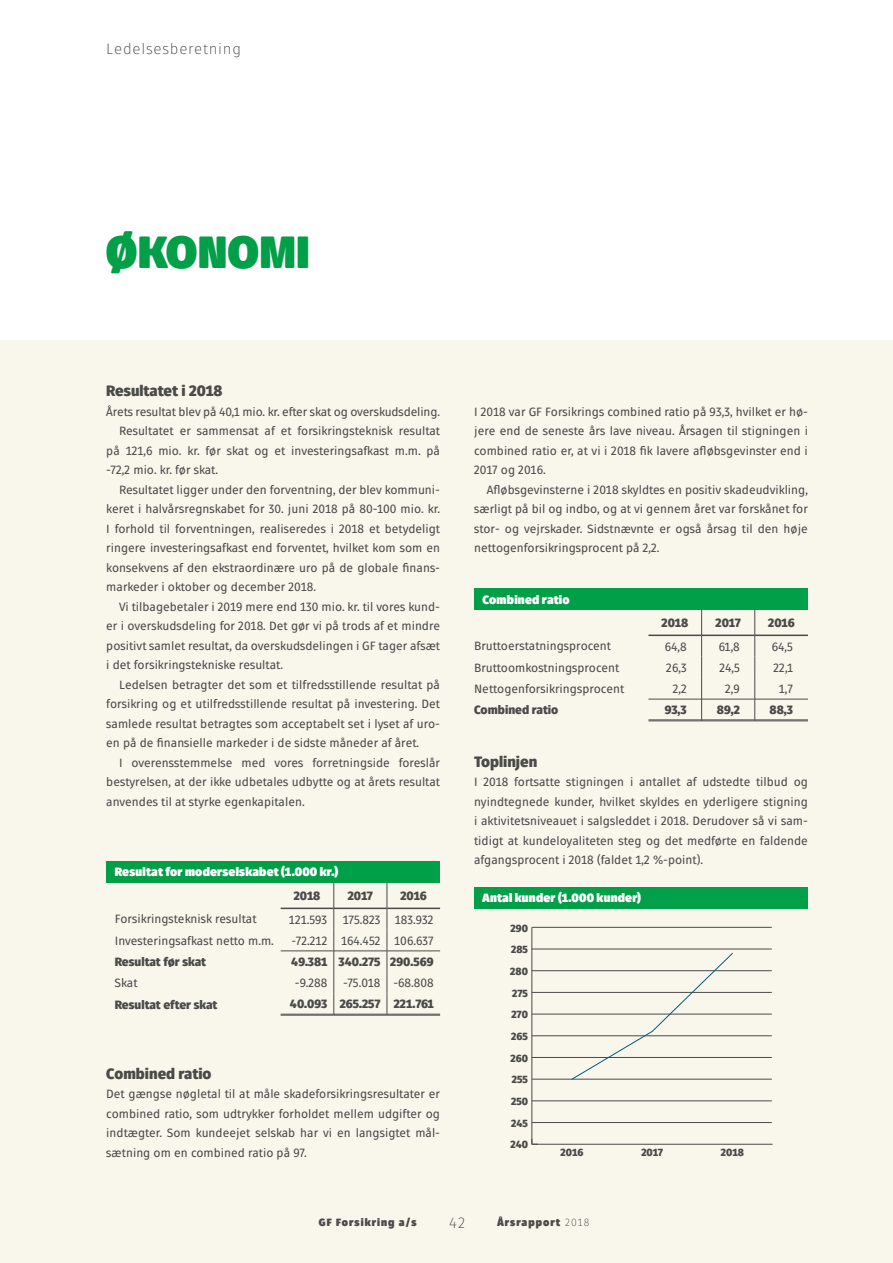
<style>
.page{position:relative;width:893px;height:1263px;background:#fff}
.page>*{position:absolute;margin:0;border:0;box-sizing:border-box;transform-origin:0 0}
.t1{font:900 45px "Fuse V.2 Display";letter-spacing:.02em;color:#009f48}
.t2{font:900 15px "Fuse V.2 Display";color:#4a4a49}
.t3{font:300 15px "Fuse V.2 Display";letter-spacing:.05em;color:#4a4a49}
.t4{font:12px/19.5px "Fuse V.2 Display";color:#4a4a49;text-align:justify}
.t5{font:900 12px "Fuse V.2 Display";color:#4a4a49}
.t6{font:900 12px "Fuse V.2 Display";letter-spacing:.02em;color:#fff}
.t7{font:900 10.5px "Fuse V.2 Display";letter-spacing:.1em;color:#4a4a49}
.t8{font:900 10.35px "Fuse V.2 Display";color:#4a4a49}
.s1{font-weight:300}
</style>
<div class="page">
<div style="left:0;top:340px;width:893px;height:923px;background:#f9f6ec"></div>
<div style="left:106px;top:861px;width:334px;height:22px;background:#009f48"></div>
<hr style="left:281px;top:1014px;width:53px;height:1px;background:#4a4a49">
<hr style="left:281px;top:1015px;width:53px;height:1px;background:#4a4a49">
<hr style="left:334px;top:1014px;width:53px;height:1px;background:#4a4a49">
<hr style="left:334px;top:1015px;width:53px;height:1px;background:#4a4a49">
<hr style="left:387px;top:1014px;width:53px;height:1px;background:#4a4a49">
<hr style="left:387px;top:1015px;width:53px;height:1px;background:#4a4a49">
<hr style="left:281px;top:907px;width:53px;height:2px;background:#4a4a49">
<hr style="left:334px;top:907px;width:53px;height:2px;background:#4a4a49">
<hr style="left:387px;top:907px;width:53px;height:2px;background:#4a4a49">
<hr style="left:281px;top:951px;width:53px;height:1px;background:#4a4a49">
<hr style="left:334px;top:951px;width:53px;height:1px;background:#4a4a49">
<hr style="left:387px;top:951px;width:53px;height:1px;background:#4a4a49">
<svg style="left:334px;top:883px;width:1px;height:132px"></svg>
<svg style="left:387px;top:883px;width:1px;height:132px"></svg>
<div style="left:474px;top:588px;width:334px;height:22px;background:#009f48"></div>
<hr style="left:648px;top:634px;width:53px;height:2px;background:#4a4a49">
<hr style="left:702px;top:634px;width:53px;height:2px;background:#4a4a49">
<hr style="left:755px;top:634px;width:53px;height:2px;background:#4a4a49">
<hr style="left:648px;top:699px;width:53px;height:1px;background:#4a4a49">
<hr style="left:702px;top:699px;width:53px;height:1px;background:#4a4a49">
<hr style="left:755px;top:699px;width:53px;height:1px;background:#4a4a49">
<hr style="left:648px;top:720px;width:53px;height:1px;background:#4a4a49">
<hr style="left:648px;top:721px;width:53px;height:1px;background:#4a4a49">
<hr style="left:702px;top:720px;width:53px;height:1px;background:#4a4a49">
<hr style="left:702px;top:721px;width:53px;height:1px;background:#4a4a49">
<hr style="left:755px;top:720px;width:53px;height:1px;background:#4a4a49">
<hr style="left:755px;top:721px;width:53px;height:1px;background:#4a4a49">
<svg style="left:701px;top:610px;width:1px;height:111px"></svg>
<svg style="left:754px;top:610px;width:1px;height:111px"></svg>
<div style="left:474px;top:887px;width:334px;height:21px;background:#009f48"></div>
<hr style="left:532px;top:1144px;width:240px;height:1px;background:#4a4a49">
<hr style="left:532px;top:927px;width:1px;height:217px;background:#4a4a49">
<svg style="left:532px;top:1139px;width:6px;height:6px"></svg>
<hr style="left:532px;top:1122px;width:240px;height:1px;background:#4a4a49">
<hr style="left:532px;top:1100px;width:240px;height:1px;background:#4a4a49">
<hr style="left:532px;top:1079px;width:240px;height:1px;background:#4a4a49">
<hr style="left:532px;top:1057px;width:240px;height:1px;background:#4a4a49">
<hr style="left:532px;top:1035px;width:240px;height:1px;background:#4a4a49">
<hr style="left:532px;top:1014px;width:240px;height:1px;background:#4a4a49">
<hr style="left:532px;top:992px;width:240px;height:1px;background:#4a4a49">
<hr style="left:532px;top:970px;width:240px;height:1px;background:#4a4a49">
<hr style="left:532px;top:949px;width:240px;height:1px;background:#4a4a49">
<hr style="left:532px;top:927px;width:240px;height:1px;background:#4a4a49">
<svg style="left:571px;top:953px;width:163px;height:127px"></svg>
<p class="t3" style="left:106px;top:40px;width:136px">Ledelsesberetning</p>
<h1 class="t1" style="left:106px;top:220px;width:205px">ØKONOMI</h1>
<p class="t2" style="left:106px;top:381px;width:118px">Resultatet i 2018</p>
<p class="t4" style="left:106px;top:402px;width:335px">Årets resultat blev på 40,1 mio. kr. efter skat og overskudsdeling.</p>
<p class="t4" style="left:119px;top:421px;width:323px">Resultatet er sammensat af et forsikringsteknisk resultat</p>
<p class="t4" style="left:106px;top:441px;width:335px">på 121,6 mio. kr. før skat og et investeringsafkast m.m. på</p>
<p class="t4" style="left:106px;top:460px;width:113px">-72,2 mio. kr. før skat.</p>
<p class="t4" style="left:119px;top:480px;width:321px">Resultatet ligger under den forventning, der blev kommuni-</p>
<p class="t4" style="left:106px;top:499px;width:335px">keret i halvårsregnskabet for 30. juni 2018 på 80-100 mio. kr.</p>
<p class="t4" style="left:106px;top:519px;width:335px">I forhold til forventningen, realiseredes i 2018 et betydeligt</p>
<p class="t4" style="left:106px;top:538px;width:335px">ringere investeringsafkast end forventet, hvilket kom som en</p>
<p class="t4" style="left:106px;top:558px;width:335px">konsekvens af den ekstraordinære uro på de globale finans-</p>
<p class="t4" style="left:106px;top:577px;width:211px">markeder i oktober og december 2018.</p>
<p class="t4" style="left:119px;top:597px;width:321px">Vi tilbagebetaler i 2019 mere end 130 mio. kr. til vores kund-</p>
<p class="t4" style="left:106px;top:616px;width:335px">er i overskudsdeling for 2018. Det gør vi på trods af et mindre</p>
<p class="t4" style="left:106px;top:636px;width:335px">positivt samlet resultat, da overskudsdelingen i GF tager afsæt</p>
<p class="t4" style="left:106px;top:655px;width:178px">i det forsikringstekniske resultat.</p>
<p class="t4" style="left:119px;top:675px;width:323px">Ledelsen betragter det som et tilfredsstillende resultat på</p>
<p class="t4" style="left:106px;top:694px;width:335px">forsikring og et utilfredsstillende resultat på investering. Det</p>
<p class="t4" style="left:106px;top:714px;width:335px">samlede resultat betragtes som acceptabelt set i lyset af uro-</p>
<p class="t4" style="left:106px;top:733px;width:314px">en på de finansielle markeder i de sidste måneder af året.</p>
<p class="t4" style="left:119px;top:753px;width:323px">I overensstemmelse med vores forretningside foreslår</p>
<p class="t4" style="left:106px;top:772px;width:335px">bestyrelsen, at der ikke udbetales udbytte og at årets resultat</p>
<p class="t4" style="left:106px;top:792px;width:200px">anvendes til at styrke egenkapitalen.</p>
<p class="t6" style="left:115px;top:864px;width:225px">Resultat for moderselskabet (1.000 kr.)</p>
<p class="t5" style="left:294px;top:888px;width:28px">2018</p>
<p class="t5" style="left:348px;top:888px;width:27px">2017</p>
<p class="t5" style="left:400px;top:888px;width:28px">2016</p>
<p class="t4" style="left:115px;top:910px;width:143px">Forsikringsteknisk resultat</p>
<p class="t4" style="left:289px;top:910px;width:40px">121.593</p>
<p class="t4" style="left:343px;top:910px;width:92px">175.823 183.932</p>
<p class="t4" style="left:115px;top:931px;width:161px">Investeringsafkast netto m.m.</p>
<p class="t4" style="left:292px;top:931px;width:144px">-72.212 164.452 106.637</p>
<p class="t5" style="left:115px;top:954px;width:93px">Resultat før skat</p>
<p class="t5" style="left:291px;top:954px;width:144px">49.381 340.275 290.569</p>
<p class="t4" style="left:115px;top:973px;width:24px">Skat</p>
<p class="t4" style="left:295px;top:973px;width:34px">-9.288</p>
<p class="t4" style="left:343px;top:973px;width:92px">-75.018 -68.808</p>
<p class="t5" style="left:115px;top:996px;width:104px">Resultat efter skat</p>
<p class="t5" style="left:290px;top:996px;width:145px">40.093 265.257 221.761</p>
<p class="t2" style="left:106px;top:1063px;width:107px">Combined ratio</p>
<p class="t4" style="left:106px;top:1084px;width:335px">Det gængse nøgletal til at måle skadeforsikringsresultater er combined ratio, som udtrykker forholdet mellem udgifter og indtægter. Som kundeejet selskab har vi en langsigtet mål&shy;sætning om en combined ratio på 97.</p>
<p class="t4" style="left:474px;top:402px;width:335px">I 2018 var GF Forsikrings combined ratio på 93,3, hvilket er hø&shy;jere end de seneste års lave niveau. Årsagen til stigningen i combined ratio er, at vi i 2018 fik lavere afløbsgevinster end i 2017 og 2016.</p>
<p class="t4" style="left:474px;top:480px;width:335px;text-indent:13px">Afløbsgevinsterne i 2018 skyldtes en positiv skadeudvikling, særligt på bil og indbo, og at vi gennem året var forskånet for stor- og vejrskader. Sidstnævnte er også årsag til den høje nettogenforsikringsprocent på 2,2.</p>
<p class="t6" style="left:483px;top:591px;width:89px">Combined ratio</p>
<p class="t5" style="left:662px;top:614px;width:28px">2018</p>
<p class="t5" style="left:716px;top:614px;width:27px">2017</p>
<p class="t5" style="left:768px;top:614px;width:28px">2016</p>
<p class="t4" style="left:474px;top:637px;width:138px">Bruttoerstatningsprocent</p>
<p class="t4" style="left:665px;top:637px;width:23px">64,8</p>
<p class="t4" style="left:719px;top:637px;width:23px">61,8</p>
<p class="t4" style="left:772px;top:637px;width:23px">64,5</p>
<p class="t4" style="left:474px;top:658px;width:147px">Bruttoomkostningsprocent</p>
<p class="t4" style="left:666px;top:658px;width:22px">26,3</p>
<p class="t4" style="left:719px;top:658px;width:22px">24,5</p>
<p class="t4" style="left:773px;top:658px;width:21px">22,1</p>
<p class="t4" style="left:474px;top:679px;width:152px">Nettogenforsikringsprocent</p>
<p class="t4" style="left:673px;top:679px;width:16px">2,2</p>
<p class="t4" style="left:725px;top:679px;width:16px">2,9</p>
<p class="t4" style="left:779px;top:679px;width:16px">1,7</p>
<p class="t5" style="left:474px;top:702px;width:86px">Combined ratio</p>
<p class="t5" style="left:665px;top:702px;width:24px">93,3</p>
<p class="t5" style="left:717px;top:702px;width:24px">89,2</p>
<p class="t5" style="left:770px;top:702px;width:25px">88,3</p>
<p class="t2" style="left:474px;top:751px;width:65px">Toplinjen</p>
<p class="t4" style="left:474px;top:772px;width:335px">I 2018 fortsatte stigningen i antallet af udstedte tilbud og nyindtegnede kunder, hvilket skyldes en yderligere stigning i aktivitetsniveauet i salgsleddet i 2018. Derudover så vi sam&shy;tidigt at kundeloyaliteten steg og det medførte en faldende afgangsprocent i 2018 (faldet 1,2 %-point).</p>
<p class="t6" style="left:483px;top:889px;width:160px">Antal kunder (1.000 kunder)</p>
<p class="t8" style="left:511px;top:921px;width:19px">290</p>
<p class="t8" style="left:511px;top:943px;width:18px">285</p>
<p class="t8" style="left:510px;top:964px;width:19px">280</p>
<p class="t8" style="left:512px;top:986px;width:17px">275</p>
<p class="t8" style="left:511px;top:1008px;width:18px">270</p>
<p class="t8" style="left:511px;top:1029px;width:18px">265</p>
<p class="t8" style="left:510px;top:1051px;width:19px">260</p>
<p class="t8" style="left:512px;top:1073px;width:18px">255</p>
<p class="t8" style="left:511px;top:1094px;width:19px">250</p>
<p class="t8" style="left:511px;top:1116px;width:18px">245</p>
<p class="t8" style="left:510px;top:1138px;width:19px">240</p>
<p class="t8" style="left:561px;top:1145px;width:24px">2016</p>
<p class="t8" style="left:641px;top:1145px;width:23px">2017</p>
<p class="t8" style="left:721px;top:1145px;width:25px">2018</p>
<p class="t7" style="left:319px;top:1215px;width:99px">GF Forsikring a/s</p>
<p class="t3" style="left:449px;top:1214px;width:18px">42</p>
<p class="t7" style="left:498px;top:1215px;width:93px">Årsrapport <span class="s1">2018</span></p>
</div>
